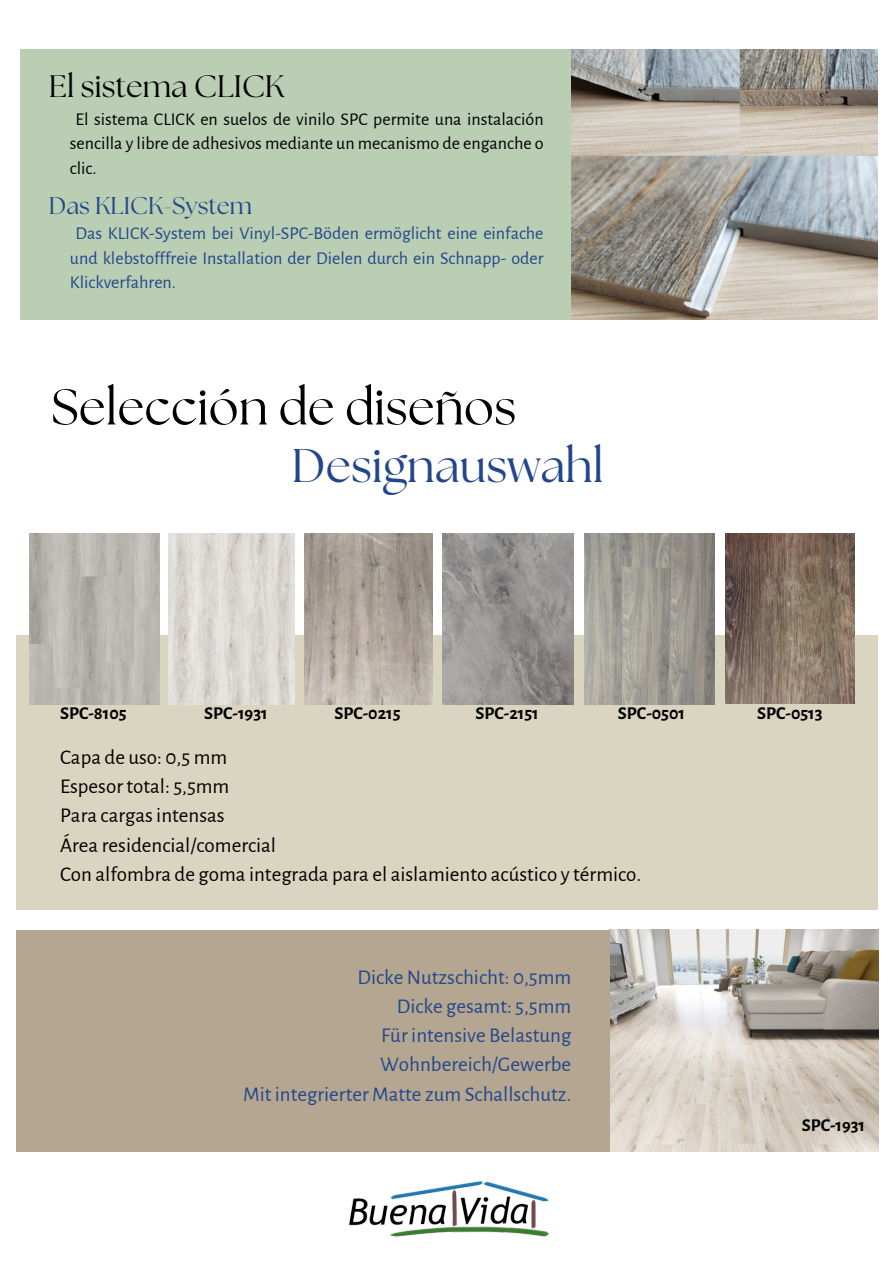
<style>
.page{position:relative;width:893px;height:1264px;background:#fff}
.page>*{position:absolute;margin:0;border:0;box-sizing:border-box;transform-origin:0 0}
.t1{font:50.1px "The Seasons";color:#000}
.t2{font:47.1px "The Seasons";color:#22468b}
.t3{font:30.9px "The Seasons";color:#000}
.t4{font:24.15px "The Seasons";color:#22468b}
.t5{font:21px "Alegreya Sans";color:#000}
.t6{font:21px "Alegreya Sans";color:#22468b}
.t7{font:700 18.15px "Alegreya Sans";color:#000}
.t8{font:18px/24.8px "Alegreya Sans";color:#22468b;text-align:justify}
.t9{font:18px/24.8px "Alegreya Sans";color:#000;text-align:justify}
</style>
<div class="page">
<img style="left:609px;top:929px;width:268px;height:222px">
<div style="left:16px;top:929px;width:593px;height:222px;background:#b4a691"></div>
<div style="left:16px;top:635px;width:861px;height:274px;background:#dad5c0"></div>
<div style="left:21px;top:50px;width:596px;height:270px;background:#b9ceb3"></div>
<img style="left:29px;top:533px;width:131px;height:171px">
<img style="left:571px;top:50px;width:306px;height:269px">
<img style="left:169px;top:533px;width:126px;height:171px">
<img style="left:304px;top:533px;width:128px;height:171px">
<img style="left:725px;top:533px;width:129px;height:170px">
<img style="left:442px;top:533px;width:132px;height:171px">
<img style="left:585px;top:533px;width:129px;height:171px">
<img style="left:344px;top:1151px;width:209px;height:86px">
<p class="t3" style="left:49px;top:72px;width:237px">El sistema CLICK</p>
<p class="t9" style="left:70px;top:107px;width:475px;text-indent:6px">El sistema CLICK en suelos de vinilo SPC permite una instalación sencilla y libre de adhesivos mediante un mecanismo de enganche o clic.</p>
<p class="t4" style="left:49px;top:195px;width:205px">Das KLICK-System</p>
<p class="t8" style="left:70px;top:221px;width:475px;text-indent:6px">Das KLICK-System bei Vinyl-SPC-Böden ermöglicht eine einfache und klebstofffreie Installation der Dielen durch ein Schnapp- oder Klickverfahren.</p>
<p class="t1" style="left:51px;top:384px;width:466px">Selección de diseños</p>
<p class="t2" style="left:291px;top:444px;width:314px">Designauswahl</p>
<p class="t7" style="left:60px;top:704px;width:68px">SPC-8105</p>
<p class="t7" style="left:334px;top:704px;width:68px">SPC-0215</p>
<p class="t7" style="left:475px;top:704px;width:65px">SPC-2151</p>
<p class="t7" style="left:618px;top:704px;width:69px">SPC-0501</p>
<p class="t7" style="left:757px;top:704px;width:67px">SPC-0513</p>
<p class="t7" style="left:204px;top:704px;width:65px">SPC-1931</p>
<p class="t5" style="left:60px;top:747px;width:169px">Capa de uso: 0,5 mm</p>
<p class="t5" style="left:60px;top:776px;width:171px">Espesor total: 5,5mm</p>
<p class="t5" style="left:60px;top:805px;width:166px">Para cargas intensas</p>
<p class="t5" style="left:60px;top:834px;width:217px">Área residencial/comercial</p>
<p class="t5" style="left:60px;top:864px;width:582px">Con alfombra de goma integrada para el aislamiento acústico y térmico.</p>
<p class="t6" style="left:357px;top:966px;width:215px">Dicke Nutzschicht: 0,5mm</p>
<p class="t6" style="left:397px;top:996px;width:176px">Dicke gesamt: 5,5mm</p>
<p class="t6" style="left:381px;top:1025px;width:191px">Für intensive Belastung</p>
<p class="t6" style="left:380px;top:1054px;width:192px">Wohnbereich/Gewerbe</p>
<p class="t6" style="left:243px;top:1083px;width:329px">Mit integrierter Matte zum Schallschutz.</p>
<p class="t7" style="left:801px;top:1115px;width:65px">SPC-1931</p>
</div>
